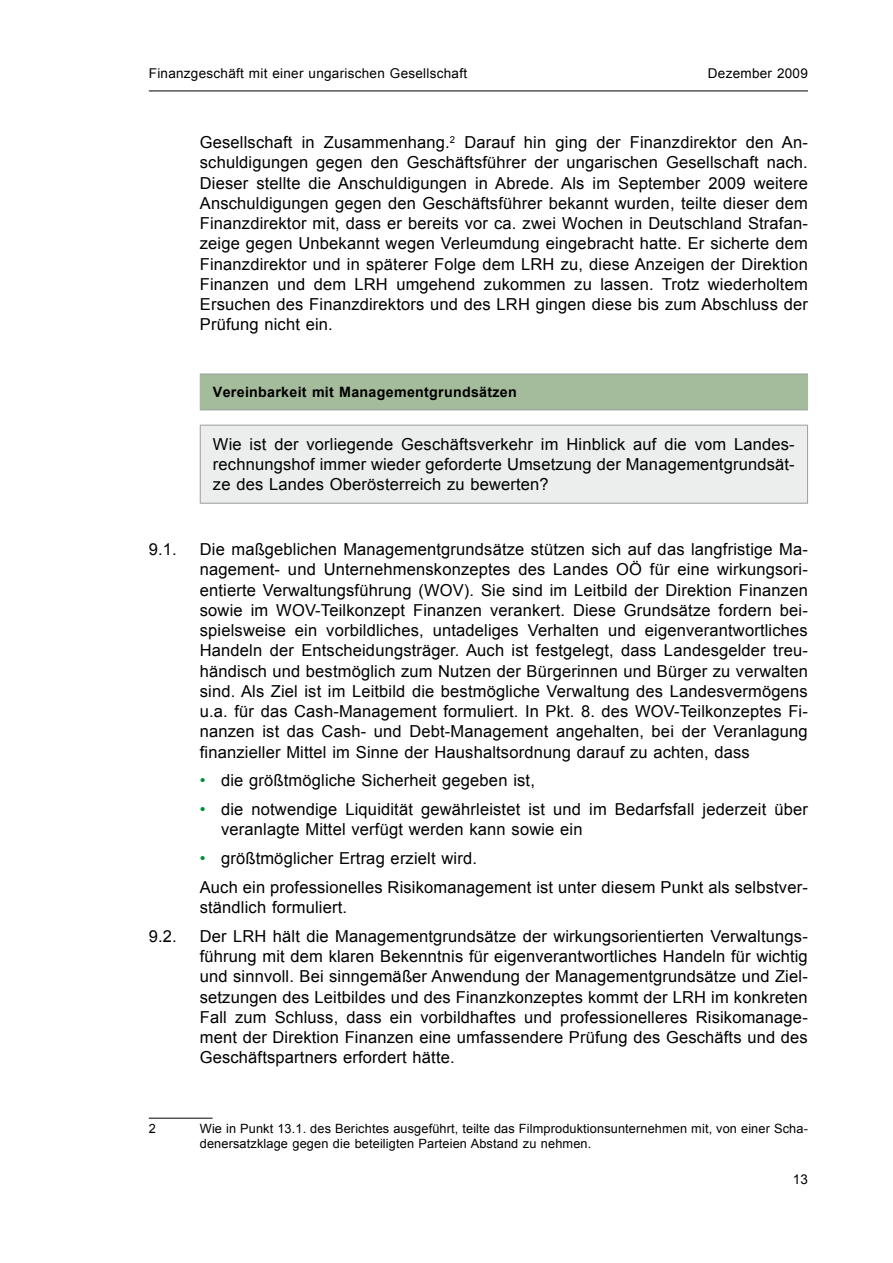
<style>
.page{position:relative;width:893px;height:1263px;background:#fff}
.page>*{position:absolute;margin:0;border:0;box-sizing:border-box;transform-origin:0 0}
.t1{font:16.5px/20.2px "Arial";letter-spacing:.01em;color:#000;text-align:justify}
.t2{font:700 14.25px "Arial";letter-spacing:.02em;color:#000}
.t3{font:13.5px "Arial";letter-spacing:.02em;color:#000}
.t4{font:12.75px/15px "Arial";letter-spacing:.01em;color:#000}
.s1{font-style:italic;color:#009037}
</style>
<div class="page">
<hr style="left:149px;top:91px;width:659px;height:1px;background:#000">
<div style="left:200px;top:374px;width:607px;height:36px;background:#a4bc9b"></div>
<hr style="left:200px;top:374px;width:608px;height:1px;background:#9c9e9f">
<hr style="left:200px;top:409px;width:608px;height:1px;background:#9c9e9f">
<hr style="left:200px;top:374px;width:1px;height:35px;background:#a4bc9b">
<hr style="left:807px;top:374px;width:1px;height:35px;background:#a4bc9b">
<div style="left:200px;top:425px;width:607px;height:78px;background:#eceded"></div>
<hr style="left:200px;top:425px;width:608px;height:1px;background:#9c9e9f">
<hr style="left:200px;top:425px;width:1px;height:78px;background:#9c9e9f">
<hr style="left:807px;top:425px;width:1px;height:78px;background:#9c9e9f">
<hr style="left:200px;top:503px;width:608px;height:1px;background:#9c9e9f">
<hr style="left:149px;top:1118px;width:64px;height:1px;background:#000">
<p class="t3" style="left:149px;top:64px;width:320px">Finanzgeschäft mit einer ungarischen Gesellschaft</p>
<p class="t3" style="left:708px;top:64px;width:102px">Dezember 2009</p>
<p class="t1" style="left:200px;top:132px;width:610px">Gesellschaft in Zusammenhang.<sup>2</sup> Darauf hin ging der Finanzdirektor den An&shy;schuldigungen gegen den Geschäftsführer der ungarischen Gesellschaft nach.<br>Dieser stellte die Anschuldigungen in Abrede. Als im September 2009 weitere Anschuldigungen gegen den Geschäftsführer bekannt wurden, teilte dieser dem Finanzdirektor mit, dass er bereits vor ca. zwei Wochen in Deutschland Strafan&shy;zeige gegen Unbekannt wegen Verleumdung eingebracht hatte. Er sicherte dem Finanzdirektor und in späterer Folge dem LRH zu, diese Anzeigen der Direktion Finanzen und dem LRH umgehend zukommen zu lassen. Trotz wiederholtem Ersuchen des Finanzdirektors und des LRH gingen diese bis zum Abschluss der Prüfung nicht ein.</p>
<p class="t2" style="left:213px;top:383px;width:305px">Vereinbarkeit mit Managementgrundsätzen</p>
<p class="t1" style="left:213px;top:434px;width:583px">Wie ist der vorliegende Geschäftsverkehr im Hinblick auf die vom Landes&shy;rechnungshof immer wieder geforderte Umsetzung der Managementgrundsät&shy;ze des Landes Oberösterreich zu bewerten?</p>
<p class="t1" style="left:149px;top:539px;width:30px">9.1.</p>
<p class="t1" style="left:200px;top:539px;width:610px">Die maßgeblichen Managementgrundsätze stützen sich auf das langfristige Ma&shy;nagement- und Unternehmenskonzeptes des Landes OÖ für eine wirkungsori&shy;entierte Verwaltungsführung (WOV). Sie sind im Leitbild der Direktion Finanzen sowie im WOV-Teilkonzept Finanzen verankert. Diese Grundsätze fordern bei&shy;spielsweise ein vorbildliches, untadeliges Verhalten und eigenverantwortliches Handeln der Entscheidungsträger. Auch ist festgelegt, dass Landesgelder treu&shy;händisch und bestmöglich zum Nutzen der Bürgerinnen und Bürger zu verwalten sind. Als Ziel ist im Leitbild die bestmögliche Verwaltung des Landesvermögens u.a. für das Cash-Management formuliert. In Pkt. 8. des WOV-Teilkonzeptes Fi&shy;nanzen ist das Cash- und Debt-Management angehalten, bei der Veranlagung finanzieller Mittel im Sinne der Haushaltsordnung darauf zu achten, dass</p>
<p class="t1" style="left:200px;top:770px;width:337px"><span class="s1">•</span> die größtmögliche Sicherheit gegeben ist,</p>
<p class="t1" style="left:221px;top:799px;width:588px;text-indent:-21px"><span class="s1">•</span> die notwendige Liquidität gewährleistet ist und im Bedarfsfall jederzeit über veranlagte Mittel verfügt werden kann sowie ein</p>
<p class="t1" style="left:200px;top:844px;width:610px;line-height:28.8px"><span class="s1">•</span> größtmöglicher Ertrag erzielt wird.<br>Auch ein professionelles Risikomanagement ist unter diesem Punkt als selbstver-</p>
<p class="t1" style="left:200px;top:897px;width:149px">ständlich formuliert.</p>
<p class="t1" style="left:149px;top:926px;width:30px">9.2.</p>
<p class="t1" style="left:200px;top:926px;width:610px">Der LRH hält die Managementgrundsätze der wirkungsorientierten Verwaltungs&shy;führung mit dem klaren Bekenntnis für eigenverantwortliches Handeln für wichtig und sinnvoll. Bei sinngemäßer Anwendung der Managementgrundsätze und Ziel&shy;setzungen des Leitbildes und des Finanzkonzeptes kommt der LRH im konkreten Fall zum Schluss, dass ein vorbildhaftes und professionelleres Risikomanage&shy;ment der Direktion Finanzen eine umfassendere Prüfung des Geschäfts und des Geschäftspartners erfordert hätte.</p>
<p class="t4" style="left:149px;top:1121px;width:9px">2</p>
<p class="t4" style="left:200px;top:1121px;width:610px">Wie in Punkt 13.1. des Berichtes ausgeführt, teilte das Filmproduktionsunternehmen mit, von einer Scha&shy;denersatzklage gegen die beteiligten Parteien Abstand zu nehmen.</p>
<p class="t3" style="left:793px;top:1170px;width:17px">13</p>
</div>
